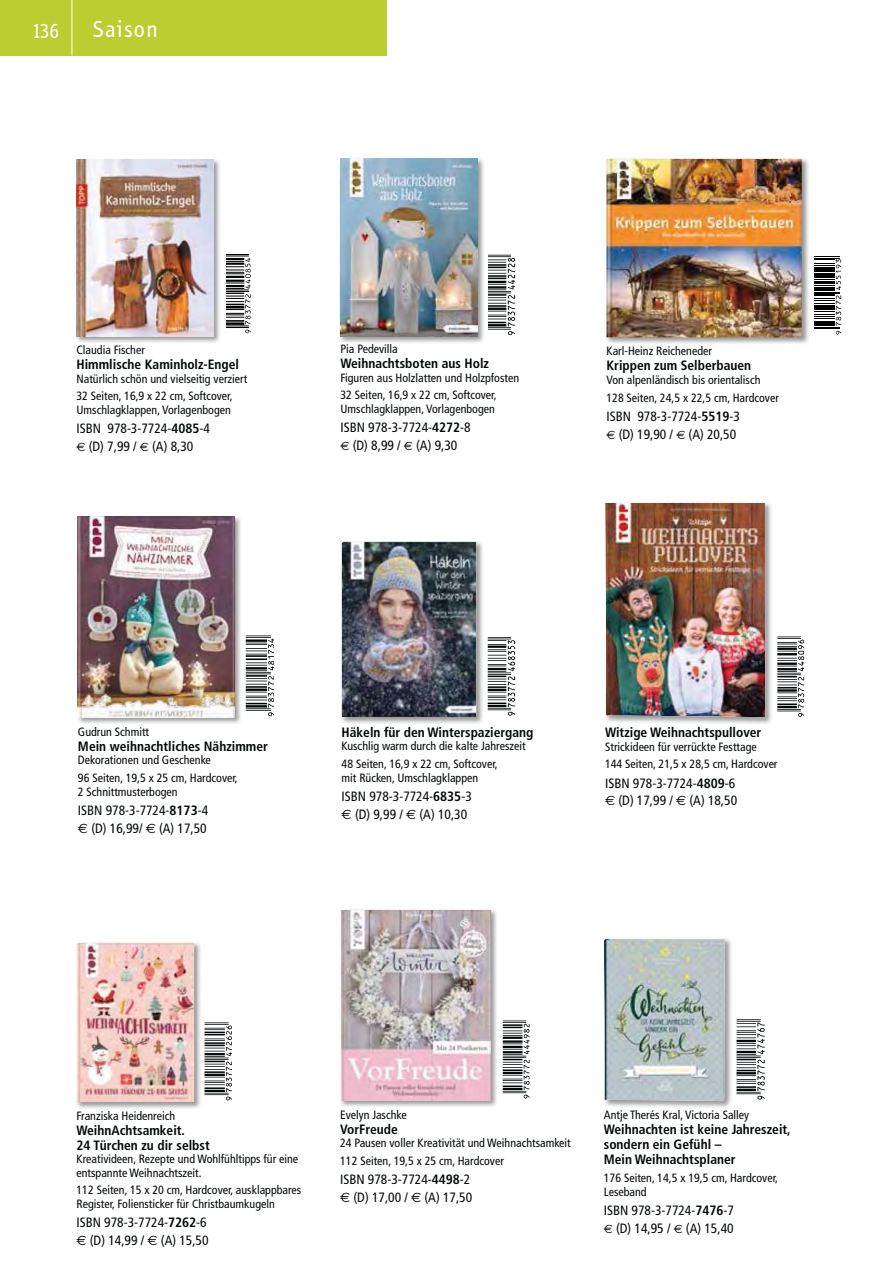
<style>
.page{position:relative;width:893px;height:1263px;background:#fff}
.page>*{position:absolute;margin:0;border:0;box-sizing:border-box;transform-origin:0 0}
.t1{font:24px "Info";letter-spacing:.05em;color:#fff}
.t2{font:21px "Info";color:#fff}
.t3{font:condensed 13.5px/17.7px "Frutiger";color:#040809}
.t4{font:700 condensed 13.5px/15px "Frutiger";color:#040809}
.t5{font:condensed 12px/17.7px "Frutiger";color:#040809}
.s1{font-weight:700}
.s2{font-family:"Euro Sans";font-stretch:normal;font-size:12px}
.s3{font-family:"Euro Sans";font-stretch:normal}
</style>
<div class="page">
<div style="left:0;top:0;width:387px;height:56px;background:#bace32"></div>
<hr style="left:72px;top:0;width:1px;height:56px;background:#fff">
<svg style="left:204px;top:1022px;width:28px;height:78px"></svg>
<img style="left:76px;top:942px;width:125px;height:167px">
<img style="left:77px;top:943px;width:117px;height:159px">
<svg style="left:736px;top:1019px;width:28px;height:81px"></svg>
<img style="left:605px;top:938px;width:127px;height:170px">
<img style="left:604px;top:939px;width:121px;height:162px">
<svg style="left:502px;top:1021px;width:27px;height:78px"></svg>
<img style="left:340px;top:909px;width:157px;height:198px">
<img style="left:341px;top:910px;width:149px;height:190px">
<svg style="left:226px;top:254px;width:25px;height:79px"></svg>
<img style="left:76px;top:159px;width:144px;height:184px">
<img style="left:77px;top:160px;width:136px;height:176px">
<img style="left:339px;top:158px;width:145px;height:185px">
<img style="left:340px;top:159px;width:137px;height:178px">
<svg style="left:488px;top:255px;width:27px;height:80px"></svg>
<svg style="left:814px;top:256px;width:27px;height:79px"></svg>
<img style="left:607px;top:158px;width:202px;height:186px">
<img style="left:606px;top:159px;width:196px;height:179px">
<svg style="left:777px;top:637px;width:27px;height:80px"></svg>
<img style="left:606px;top:502px;width:166px;height:222px">
<img style="left:605px;top:503px;width:160px;height:214px">
<svg style="left:487px;top:637px;width:28px;height:79px"></svg>
<img style="left:342px;top:541px;width:141px;height:183px">
<img style="left:341px;top:542px;width:135px;height:175px">
<svg style="left:246px;top:636px;width:27px;height:80px"></svg>
<img style="left:77px;top:516px;width:164px;height:208px">
<img style="left:78px;top:517px;width:156px;height:201px">
<h2 class="t2" style="left:32px;top:19px;width:29px">136</h2>
<h1 class="t1" style="left:92px;top:16px;width:67px">Saison</h1>
<p class="t5" style="left:77px;top:342px;width:70px">Claudia Fischer</p>
<p class="t4" style="left:77px;top:358px;width:164px">Himmlische Kaminholz-Engel</p>
<p class="t5" style="left:77px;top:370px;width:172px">Natürlich schön und vielseitig verziert<br>32 Seiten, 16,9 x 22 cm, Softcover,</p>
<p class="t5" style="left:77px;top:402px;width:156px">Umschlagklappen, Vorlagenbogen</p>
<p class="t3" style="left:77px;top:421px;width:135px">ISBN 978-3-7724-<span class="s1">4085</span>-4 <span class="s2">€</span> (D) 7,99 / <span class="s2">€</span> (A) 8,30</p>
<p class="t5" style="left:340px;top:341px;width:59px">Pia Pedevilla</p>
<p class="t4" style="left:340px;top:357px;width:150px">Weihnachtsboten aus Holz</p>
<p class="t5" style="left:340px;top:370px;width:180px">Figuren aus Holzlatten und Holzpfosten<br>32 Seiten, 16,9 x 22 cm, Softcover,</p>
<p class="t5" style="left:340px;top:401px;width:156px">Umschlagklappen, Vorlagenbogen</p>
<p class="t3" style="left:340px;top:420px;width:132px">ISBN 978-3-7724-<span class="s1">4272</span>-8 <span class="s2">€</span> (D) 8,99 / <span class="s2">€</span> (A) 9,30</p>
<p class="t5" style="left:606px;top:343px;width:107px">Karl-Heinz Reicheneder</p>
<p class="t4" style="left:606px;top:359px;width:146px">Krippen zum Selberbauen</p>
<p class="t5" style="left:606px;top:372px;width:174px">Von alpenländisch bis orientalisch<br>128 Seiten, 24,5 x 22,5 cm, Hardcover</p>
<p class="t3" style="left:606px;top:408px;width:135px">ISBN 978-3-7724-<span class="s1">5519</span>-3 <span class="s2">€</span> (D) 19,90 / <span class="s2">€</span> (A) 20,50</p>
<p class="t5" style="left:78px;top:724px;width:73px">Gudrun Schmitt</p>
<p class="t4" style="left:78px;top:740px;width:191px">Mein weihnachtliches Nähzimmer</p>
<p class="t5" style="left:78px;top:752px;width:161px">Dekorationen und Geschenke<br>96 Seiten, 19,5 x 25 cm, Hardcover,</p>
<p class="t5" style="left:78px;top:784px;width:101px">2 Schnittmusterbogen</p>
<p class="t3" style="left:78px;top:802px;width:132px">ISBN 978-3-7724-<span class="s1">8173</span>-4 <span class="s3">€</span> (D) 16,99/ <span class="s3">€</span> (A) 17,50</p>
<p class="t4" style="left:341px;top:726px;width:193px">Häkeln für den Winterspaziergang</p>
<p class="t5" style="left:341px;top:738px;width:185px">Kuschlig warm durch die kalte Jahreszeit<br>48 Seiten, 16,9 x 22 cm, Softcover,</p>
<p class="t5" style="left:341px;top:770px;width:138px">mit Rücken, Umschlagklappen</p>
<p class="t3" style="left:341px;top:788px;width:132px">ISBN 978-3-7724-<span class="s1">6835</span>-3 <span class="s3">€</span> (D) 9,99 / <span class="s3">€</span> (A) 10,30</p>
<p class="t4" style="left:605px;top:726px;width:158px">Witzige Weihnachtspullover</p>
<p class="t5" style="left:605px;top:739px;width:174px">Strickideen für verrückte Festtage<br>144 Seiten, 21,5 x 28,5 cm, Hardcover</p>
<p class="t3" style="left:605px;top:775px;width:133px">ISBN 978-3-7724-<span class="s1">4809</span>-6 <span class="s3">€</span> (D) 17,99 / <span class="s3">€</span> (A) 18,50</p>
<p class="t5" style="left:77px;top:1108px;width:100px">Franziska Heidenreich</p>
<p class="t4" style="left:77px;top:1123px;width:135px">WeihnAchtsamkeit.<br>24 Türchen zu dir selbst</p>
<p class="t5" style="left:77px;top:1153px;width:223px;line-height:13.5px">Kreativideen, Rezepte und Wohlfühltipps für eine entspannte Weihnachtszeit.</p>
<p class="t5" style="left:77px;top:1184px;width:226px;line-height:13.5px">112 Seiten, 15 x 20 cm, Hardcover, ausklappbares<br>Register, Foliensticker für Christbaumkugeln</p>
<p class="t3" style="left:77px;top:1215px;width:133px">ISBN 978-3-7724-<span class="s1">7262</span>-6 <span class="s3">€</span> (D) 14,99 / <span class="s3">€</span> (A) 15,50</p>
<p class="t5" style="left:340px;top:1107px;width:68px">Evelyn Jaschke</p>
<p class="t4" style="left:340px;top:1123px;width:59px">VorFreude</p>
<p class="t5" style="left:340px;top:1135px;width:232px">24 Pausen voller Kreativität und Weihnachtsamkeit<br>112 Seiten, 19,5 x 25 cm, Hardcover</p>
<p class="t3" style="left:340px;top:1172px;width:133px">ISBN 978-3-7724-<span class="s1">4498</span>-2 <span class="s3">€</span> (D) 17,00 / <span class="s3">€</span> (A) 17,50</p>
<p class="t5" style="left:604px;top:1107px;width:147px">Antje Therés Kral, Victoria Salley</p>
<p class="t4" style="left:604px;top:1123px;width:188px">Weihnachten ist keine Jahreszeit, sondern ein Gefühl –<br>Mein Weihnachtsplaner</p>
<p class="t5" style="left:604px;top:1172px;width:176px;line-height:13.5px">176 Seiten, 14,5 x 19,5 cm, Hardcover,<br>Leseband</p>
<p class="t3" style="left:604px;top:1203px;width:132px">ISBN 978-3-7724-<span class="s1">7476</span>-7 <span class="s2">€</span> (D) 14,95 / <span class="s2">€</span> (A) 15,40</p>
</div>
